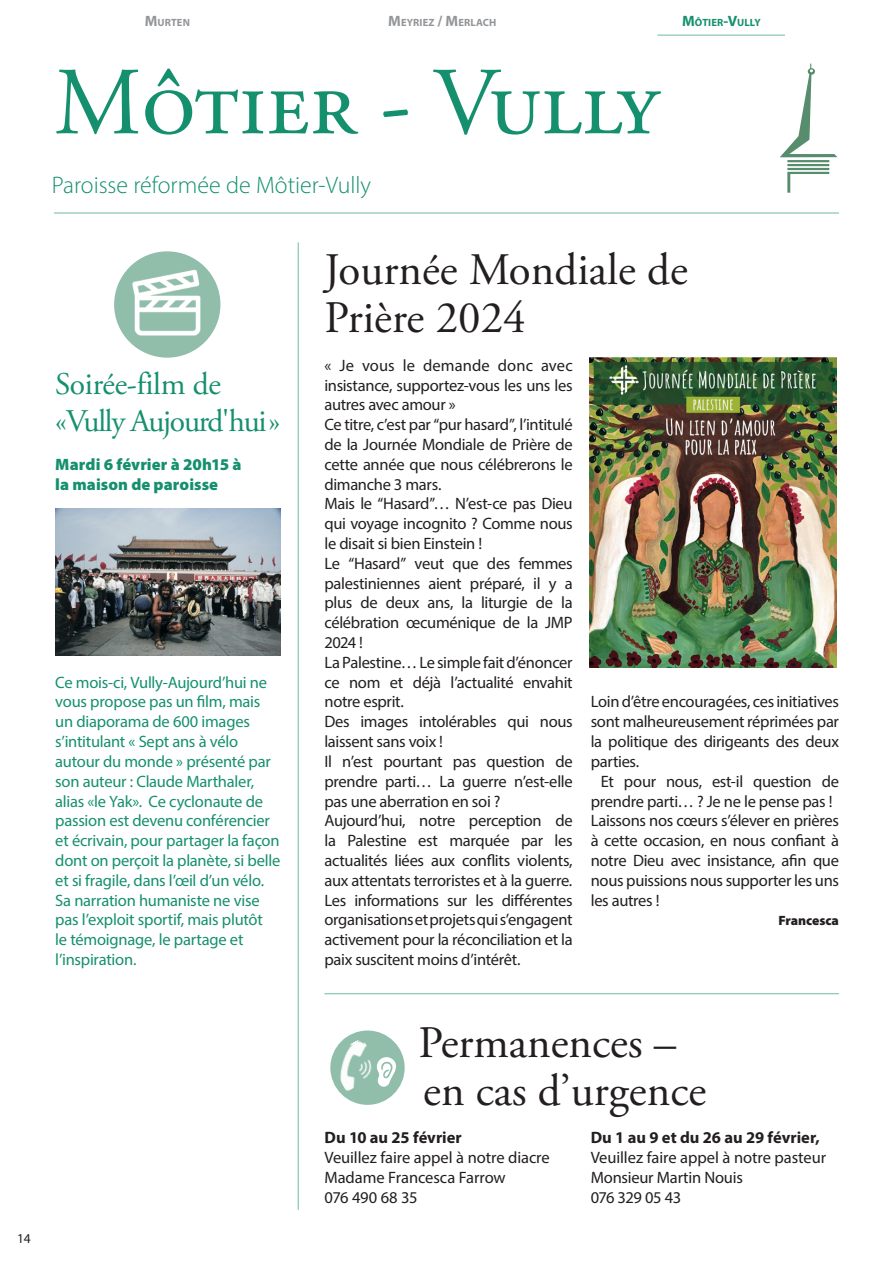
<style>
.page{position:relative;width:893px;height:1263px;background:#fff}
.page>*{position:absolute;margin:0;border:0;box-sizing:border-box;transform-origin:0 0}
.t1{font:96px "Adobe Garamond Pro";color:#15906e}
.t2{font:45px/48px "Adobe Garamond Pro";color:#231f20}
.t3{font:31.5px/37.5px "Adobe Garamond Pro";letter-spacing:-.03em;color:#15906e}
.t4{font:300 24px "Myriad Pro";color:#15906e}
.t5{font:16.5px/19.8px "Myriad Pro";letter-spacing:-.02em;color:#231f20}
.t6{font:16.5px/19.8px "Myriad Pro";letter-spacing:-.015em;color:#15906e}
.t7{font:700 16.5px "Myriad Pro";color:#231f20}
.t8{font:900 16.5px/19.8px "Myriad Pro";letter-spacing:.005em;color:#15906e}
.t9{font:900 13.5px "Myriad Pro";letter-spacing:-.005em;color:#231f20}
.t10{font:13.5px "Myriad Pro";color:#231f20}
.t11{font:700 10.5px "Myriad Pro";letter-spacing:.01em;color:#939598}
.t12{font:700 10.5px "Myriad Pro";letter-spacing:.005em;color:#15906e}
.s1{font-size:15px}
</style>
<div class="page">
<hr style="left:657px;top:35px;width:128px;height:1px;background:#15906e">
<svg style="left:780px;top:63px;width:57px;height:130px"></svg>
<hr style="left:54px;top:212px;width:785px;height:2px;background:#15906e">
<hr style="left:298px;top:242px;width:1px;height:968px;background:#15906e">
<div style="left:114px;top:251px;width:106px;height:107px;background:#90beab;border-radius:50%"></div>
<img style="left:132px;top:270px;width:69px;height:66px">
<img style="left:55px;top:508px;width:226px;height:148px">
<img style="left:590px;top:358px;width:246px;height:310px">
<div style="left:330px;top:1030px;width:75px;height:75px;background:#90beab;border-radius:50%"></div>
<img style="left:330px;top:1037px;width:47px;height:55px">
<svg style="left:377px;top:1057px;width:19px;height:30px"></svg>
<hr style="left:324px;top:993px;width:515px;height:1px;background:#15906e">
<p class="t11" style="left:145px;top:16px;width:47px"><span class="s1">M</span>URTEN</p>
<p class="t11" style="left:388px;top:16px;width:110px"><span class="s1">M</span>EYRIEZ <span class="s1">/ M</span>ERLACH</p>
<p class="t12" style="left:682px;top:16px;width:80px"><span class="s1">M</span>ÔTIER<span class="s1">-V</span>ULLY</p>
<h1 class="t1" style="left:54px;top:45px;width:607px">Môtier - Vully</h1>
<h3 class="t4" style="left:52px;top:170px;width:321px">Paroisse réformée de Môtier-Vully</h3>
<h3 class="t3" style="left:55px;top:366px;width:227px">Soirée-film de «Vully Aujourd'hui»</h3>
<p class="t8" style="left:55px;top:454px;width:188px">Mardi 6 février à 20h15 à la maison de paroisse</p>
<p class="t6" style="left:55px;top:672px;width:227px">Ce mois-ci, Vully-Aujourd’hui ne vous propose pas un film, mais un diaporama de 600 images s’intitulant « Sept ans à vélo autour du monde » présenté par son auteur : Claude Marthaler, alias «le Yak». Ce cyclonaute de passion est devenu conférencier et écrivain, pour partager la façon dont on perçoit la planète, si belle et si fragile, dans l’œil d’un vélo.<br>Sa narration humaniste ne vise pas l’exploit sportif, mais plutôt<br>le témoignage, le partage et l’inspiration.</p>
<h2 class="t2" style="left:324px;top:247px;width:365px">Journée Mondiale de<br>Prière 2024</h2>
<p class="t5" style="left:324px;top:355px;width:250px">« Je vous le demande donc avec insistance, supportez-vous les uns les autres avec amour »<br>Ce titre, c’est par “pur hasard”, l’intitulé de la Journée Mondiale de Prière de cette année que nous célébrerons le dimanche 3 mars.<br>Mais le “Hasard”… N’est-ce pas Dieu qui voyage incognito ? Comme nous le disait si bien Einstein !<br>Le “Hasard” veut que des femmes palestiniennes aient préparé, il y a plus de deux ans, la liturgie de la célébration œcuménique de la JMP<br>2024 !<br>La Palestine… Le simple fait d’énoncer ce nom et déjà l’actualité envahit notre esprit.<br>Des images intolérables qui nous laissent sans voix !<br>Il n’est pourtant pas question de prendre parti… La guerre n’est-elle pas une aberration en soi ?<br>Aujourd’hui, notre perception de la Palestine est marquée par les actualités liées aux conflits violents, aux attentats terroristes et à la guerre.<br>Les informations sur les différentes organisations et projets qui s’engagent activement pour la réconciliation et la paix suscitent moins d’intérêt.</p>
<p class="t5" style="left:591px;top:692px;width:250px;text-align:justify">Loin d’être encouragées, ces initiatives sont malheureusement réprimées par la politique des dirigeants des deux parties.</p>
<p class="t5" style="left:591px;top:771px;width:250px;text-indent:10px">Et pour nous, est-il question de prendre parti… ? Je ne le pense pas !<br>Laissons nos cœurs s’élever en prières à cette occasion, en nous confiant à notre Dieu avec insistance, afin que nous puissions nous supporter les uns les autres !</p>
<p class="t9" style="left:778px;top:912px;width:62px">Francesca</p>
<p class="t10" style="left:17px;top:1230px;width:15px">14</p>
<h2 class="t2" style="left:418px;top:1020px;width:289px">Permanences – en cas d’urgence</h2>
<p class="t7" style="left:324px;top:1127px;width:139px">Du 10 au 25 février</p>
<p class="t5" style="left:324px;top:1147px;width:227px">Veuillez faire appel à notre diacre<br>Madame Francesca Farrow<br>076 490 68 35</p>
<p class="t7" style="left:591px;top:1127px;width:231px">Du 1 au 9 et du 26 au 29 février,</p>
<p class="t5" style="left:591px;top:1147px;width:237px">Veuillez faire appel à notre pasteur<br>Monsieur Martin Nouis<br>076 329 05 43</p>
</div>
